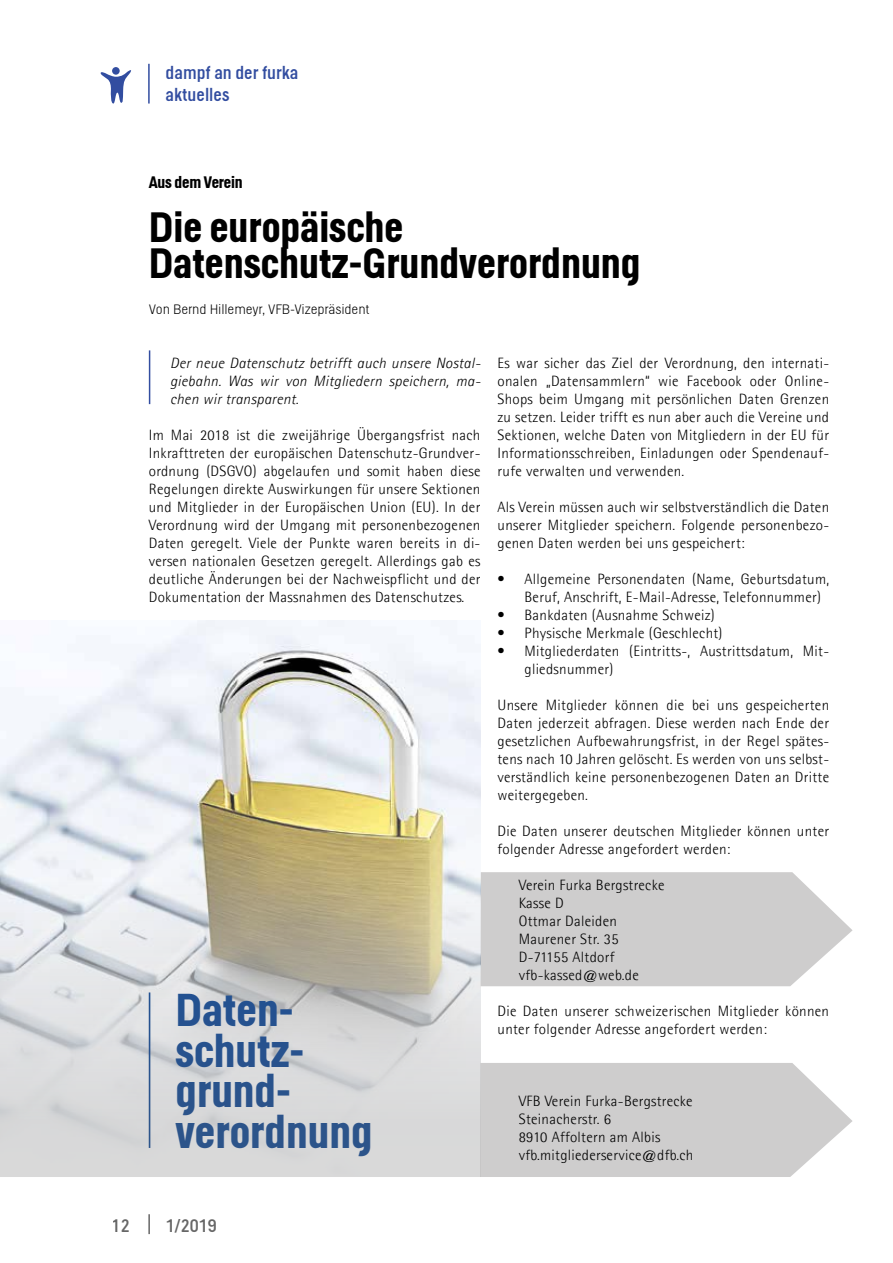
<style>
.page{position:relative;width:893px;height:1263px;background:#fff}
.page>*{position:absolute;margin:0;border:0;box-sizing:border-box;transform-origin:0 0}
.t1{font:700 45.6px/40.8px "Helsinki";color:#1b4f97}
.t2{font:700 42px/36px "Helsinki";color:#000}
.t3{font:18px/21.6px "Helsinki";color:#324da0}
.t4{font:18px "Helsinki";color:#000}
.t5{font:700 16.5px "Helsinki";letter-spacing:-.01em;color:#000}
.t6{font:300 15px/18px "Agfa Rotis Semisans";letter-spacing:.02em;color:#000}
.t7{font:italic 300 15px/18px "Agfa Rotis Semisans";letter-spacing:.02em;color:#000;text-align:justify}
.t8{font:300 13.5px "Helsinki";letter-spacing:-.01em;color:#000}
</style>
<div class="page">
<svg style="left:100px;top:67px;width:32px;height:37px"></svg>
<hr style="left:148px;top:64px;width:2px;height:40px;background:#324da0">
<hr style="left:148px;top:1214px;width:2px;height:20px;background:#000">
<hr style="left:892px;top:0;width:1px;height:1263px;background:#e1e0e0">
<svg style="left:480px;top:1063px;width:372px;height:114px;background:#d1d0d0"></svg>
<svg style="left:480px;top:872px;width:373px;height:114px;background:#d2d1d1"></svg>
<img style="left:0;top:620px;width:480px;height:259px">
<hr style="left:149px;top:350px;width:1px;height:54px;background:#324da0">
<svg style="left:0;top:879px;width:480px;height:298px;background:#d2d1cd"></svg>
<p class="t3" style="left:166px;top:61px;width:134px">dampf an der furka aktuelles</p>
<p class="t5" style="left:149px;top:172px;width:95px">Aus dem Verein</p>
<h2 class="t2" style="left:149px;top:208px;width:493px">Die europäische<br>Datenschutz-Grundverordnung</h2>
<p class="t8" style="left:149px;top:301px;width:222px">Von Bernd Hillemeyr, VFB-Vizepräsident</p>
<p class="t7" style="left:170px;top:354px;width:312px">Der neue Datenschutz betrifft auch unsere Nostal&shy;giebahn. Was wir von Mitgliedern speichern, ma&shy;chen wir transparent.</p>
<p class="t6" style="left:149px;top:426px;width:333px;text-align:justify">Im Mai 2018 ist die zweijährige Übergangsfrist nach Inkrafttreten der europäischen Datenschutz-Grundver&shy;ordnung (DSGVO) abgelaufen und somit haben diese Regelungen direkte Auswirkungen für unsere Sektionen und Mitglieder in der Europäischen Union (EU). In der Verordnung wird der Umgang mit personenbezogenen Daten geregelt. Viele der Punkte waren bereits in di&shy;versen nationalen Gesetzen geregelt. Allerdings gab es deutliche Änderungen bei der Nachweispflicht und der Dokumentation der Massnahmen des Datenschutzes.</p>
<h1 class="t1" style="left:176px;top:988px;width:198px">Daten&shy;schutz&shy;grund&shy;verordnung</h1>
<p class="t6" style="left:497px;top:354px;width:333px;text-align:justify">Es war sicher das Ziel der Verordnung, den internati&shy;onalen „Datensammlern“ wie Facebook oder Online-Shops beim Umgang mit persönlichen Daten Grenzen zu setzen. Leider trifft es nun aber auch die Vereine und Sektionen, welche Daten von Mitgliedern in der EU für Informationsschreiben, Einladungen oder Spendenauf&shy;rufe verwalten und verwenden.</p>
<p class="t6" style="left:497px;top:498px;width:333px;text-align:justify">Als Verein müssen auch wir selbstverständlich die Daten unserer Mitglieder speichern. Folgende personenbezo&shy;genen Daten werden bei uns gespeichert:</p>
<p class="t6" style="left:524px;top:570px;width:306px;text-indent:-27px">• Allgemeine Personendaten (Name, Geburtsdatum,<br>Beruf, Anschrift, E-Mail-Adresse, Telefonnummer)</p>
<p class="t6" style="left:497px;top:606px;width:219px">• Bankdaten (Ausnahme Schweiz)</p>
<p class="t6" style="left:497px;top:624px;width:227px">• Physische Merkmale (Geschlecht)</p>
<p class="t6" style="left:524px;top:642px;width:306px;text-indent:-27px">• Mitgliederdaten (Eintritts-, Austrittsdatum, Mit&shy;gliedsnummer)</p>
<p class="t6" style="left:497px;top:696px;width:333px;text-align:justify">Unsere Mitglieder können die bei uns gespeicherten Daten jederzeit abfragen. Diese werden nach Ende der gesetzlichen Aufbewahrungsfrist, in der Regel spätes&shy;tens nach 10 Jahren gelöscht. Es werden von uns selbst&shy;verständlich keine personenbezogenen Daten an Dritte weitergegeben.</p>
<p class="t6" style="left:497px;top:822px;width:333px">Die Daten unserer deutschen Mitglieder können unter folgender Adresse angefordert werden:</p>
<p class="t6" style="left:519px;top:876px;width:147px">Verein Furka Bergstrecke<br>Kasse D<br>Ottmar Daleiden<br>Maurener Str. 35<br>D-71155 Altdorf vfb-kassed@web.de</p>
<p class="t6" style="left:497px;top:1002px;width:333px">Die Daten unserer schweizerischen Mitglieder können unter folgender Adresse angefordert werden:</p>
<p class="t6" style="left:519px;top:1092px;width:176px">VFB Verein Furka-Bergstrecke<br>Steinacherstr. 6<br>8910 Affoltern am Albis vfb.mitgliederservice@dfb.ch</p>
<p class="t4" style="left:112px;top:1215px;width:19px">12</p>
<p class="t4" style="left:165px;top:1215px;width:53px">1/2019</p>
</div>
